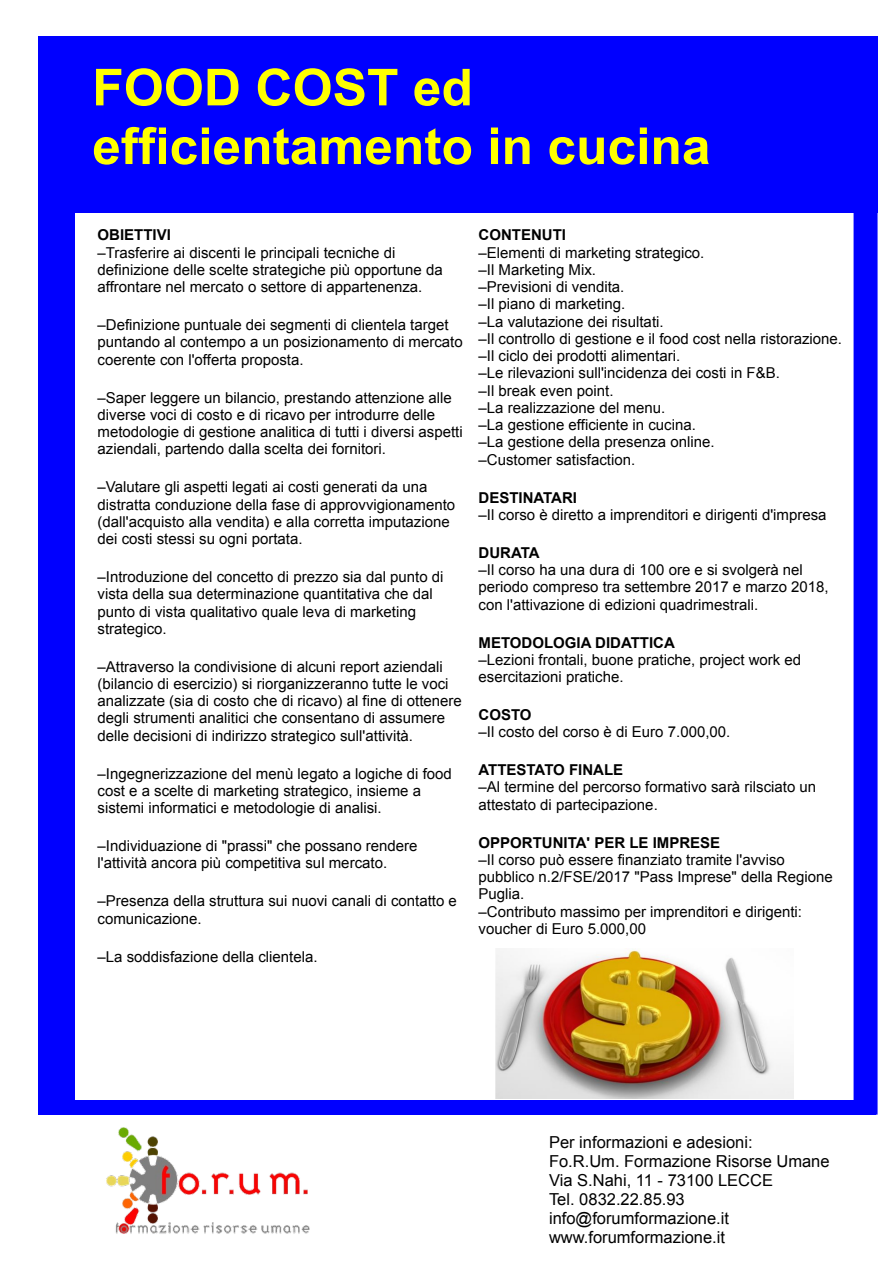
<style>
.page{position:relative;width:893px;height:1263px;background:#fff}
.page>*{position:absolute;margin:0;border:0;box-sizing:border-box;transform-origin:0 0}
.t1{font:700 51px/58.7px "Arial";color:#ff0}
.t2{font:16.5px/18.9px "Arial";color:#000}
.t3{font:15px/17.2px "Arial";color:#000}
.t4{font:700 15px "Arial";color:#000}
</style>
<div class="page">
<div style="left:38px;top:36px;width:840px;height:177px;background:#00f"></div>
<img style="left:106px;top:1127px;width:204px;height:107px">
<div style="left:38px;top:209px;width:36px;height:905px;background:#00f"></div>
<img style="left:496px;top:948px;width:297px;height:151px">
<div style="left:854px;top:209px;width:23px;height:905px;background:#00f"></div>
<div style="left:854px;top:208px;width:24px;height:906px;border:2px solid #00f"></div>
<div style="left:38px;top:1101px;width:838px;height:14px;background:#00f"></div>
<h1 class="t1" style="left:92px;top:58px;width:620px">FOOD COST ed efficientamento in cucina</h1>
<p class="t4" style="left:98px;top:227px;width:75px">OBIETTIVI</p>
<p class="t3" style="left:98px;top:244px;width:347px">–Trasferire ai discenti le principali tecniche di definizione delle scelte strategiche più opportune da affrontare nel mercato o settore di appartenenza.</p>
<p class="t3" style="left:98px;top:316px;width:367px">–Definizione puntuale dei segmenti di clientela target puntando al contempo a un posizionamento di mercato coerente con l'offerta proposta.</p>
<p class="t3" style="left:98px;top:389px;width:367px">–Saper leggere un bilancio, prestando attenzione alle diverse voci di costo e di ricavo per introdurre delle metodologie di gestione analitica di tutti i diversi aspetti aziendali, partendo dalla scelta dei fornitori.</p>
<p class="t3" style="left:98px;top:478px;width:359px">–Valutare gli aspetti legati ai costi generati da una distratta conduzione della fase di approvvigionamento (dall'acquisto alla vendita) e alla corretta imputazione dei costi stessi su ogni portata.</p>
<p class="t3" style="left:98px;top:568px;width:348px">–Introduzione del concetto di prezzo sia dal punto di vista della sua determinazione quantitativa che dal punto di vista qualitativo quale leva di marketing strategico.</p>
<p class="t3" style="left:98px;top:658px;width:366px">–Attraverso la condivisione di alcuni report aziendali (bilancio di esercizio) si riorganizzeranno tutte le voci analizzate (sia di costo che di ricavo) al fine di ottenere degli strumenti analitici che consentano di assumere delle decisioni di indirizzo strategico sull'attività.</p>
<p class="t3" style="left:98px;top:765px;width:356px">–Ingegnerizzazione del menù legato a logiche di food cost e a scelte di marketing strategico, insieme a sistemi informatici e metodologie di analisi.</p>
<p class="t3" style="left:98px;top:837px;width:322px">–Individuazione di "prassi" che possano rendere l'attività ancora più competitiva sul mercato.</p>
<p class="t3" style="left:98px;top:892px;width:361px">–Presenza della struttura sui nuovi canali di contatto e comunicazione.</p>
<p class="t3" style="left:98px;top:948px;width:222px">–La soddisfazione della clientela.</p>
<p class="t4" style="left:478px;top:227px;width:89px">CONTENUTI</p>
<p class="t3" style="left:478px;top:244px;width:365px">–Elementi di marketing strategico.<br>–Il Marketing Mix.<br>–Previsioni di vendita.<br>–Il piano di marketing.<br>–La valutazione dei risultati.<br>–Il controllo di gestione e il food cost nella ristorazione. –Il ciclo dei prodotti alimentari.<br>–Le rilevazioni sull'incidenza dei costi in F&amp;B.<br>–Il break even point.<br>–La realizzazione del menu.<br>–La gestione efficiente in cucina.<br>–La gestione della presenza online.<br>–Customer satisfaction.</p>
<p class="t4" style="left:478px;top:489px;width:100px">DESTINATARI</p>
<p class="t3" style="left:478px;top:506px;width:350px">–Il corso è diretto a imprenditori e dirigenti d'impresa</p>
<p class="t4" style="left:478px;top:544px;width:63px">DURATA</p>
<p class="t3" style="left:478px;top:561px;width:352px">–Il corso ha una dura di 100 ore e si svolgerà nel periodo compreso tra settembre 2017 e marzo 2018, con l'attivazione di edizioni quadrimestrali.</p>
<p class="t4" style="left:478px;top:634px;width:198px">METODOLOGIA DIDATTICA</p>
<p class="t3" style="left:478px;top:651px;width:324px">–Lezioni frontali, buone pratiche, project work ed esercitazioni pratiche.</p>
<p class="t4" style="left:478px;top:706px;width:55px">COSTO</p>
<p class="t3" style="left:478px;top:723px;width:253px">–Il costo del corso è di Euro 7.000,00.</p>
<p class="t4" style="left:478px;top:762px;width:146px">ATTESTATO FINALE</p>
<p class="t3" style="left:478px;top:779px;width:339px">–Al termine del percorso formativo sarà rilsciato un attestato di partecipazione.</p>
<p class="t4" style="left:478px;top:834px;width:243px">OPPORTUNITA' PER LE IMPRESE</p>
<p class="t3" style="left:478px;top:851px;width:356px">–Il corso può essere finanziato tramite l'avviso pubblico n.2/FSE/2017 "Pass Imprese" della Regione Puglia.<br>–Contributo massimo per imprenditori e dirigenti: voucher di Euro 5.000,00</p>
<p class="t2" style="left:549px;top:1133px;width:282px">Per informazioni e adesioni:<br>Fo.R.Um. Formazione Risorse Umane<br>Via S.Nahi, 11 - 73100 LECCE<br>Tel. 0832.22.85.93 info@forumformazione.it www.forumformazione.it</p>
</div>
